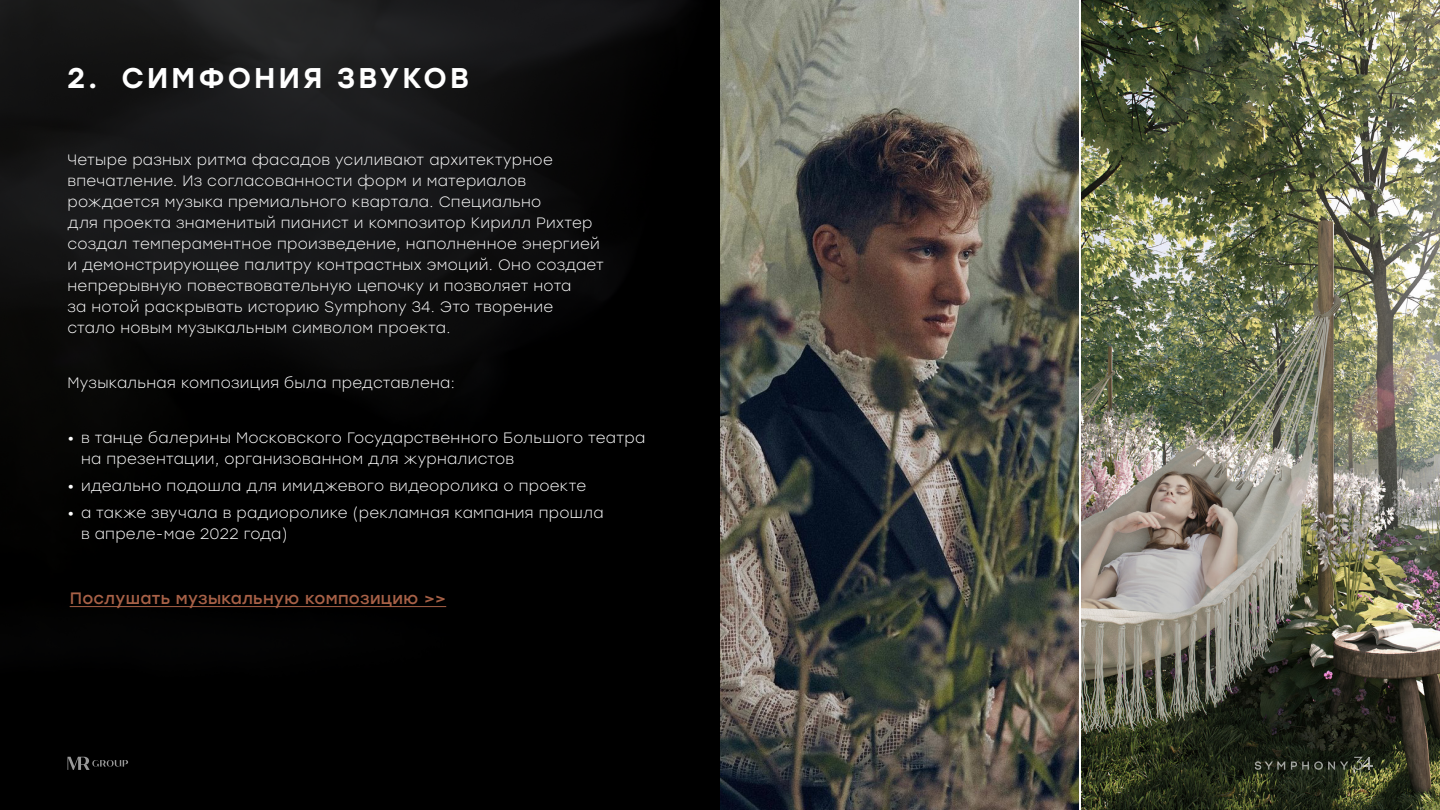
<style>
.page{position:relative;width:1440px;height:810px;background:#fff}
.page>*{position:absolute;margin:0;border:0;box-sizing:border-box;transform-origin:0 0}
.t1{font:500 28.5px "Stolzl";letter-spacing:.11em;color:#fff}
.t2{font:16.5px "Stolzl";letter-spacing:.02em;color:#a86147}
.t3{font:300 15px/21px "Stolzl";letter-spacing:.02em;color:#fff}
</style>
<div class="page">
<div style="left:0;top:0;width:720px;height:810px;background:#000"></div>
<img style="left:0;top:0;width:687px;height:608px">
<svg style="left:67px;top:757px;width:61px;height:13px"></svg>
<hr style="left:70px;top:606px;width:376px;height:1px;background:#a86147">
<img style="left:720px;top:0;width:358px;height:810px">
<img style="left:1082px;top:0;width:358px;height:810px">
<svg style="left:1354px;top:757px;width:19px;height:13px"></svg>
<svg style="left:1255px;top:761px;width:93px;height:9px"></svg>
<h1 class="t1" style="left:68px;top:57px;width:403px">2. СИМФОНИЯ ЗВУКОВ</h1>
<p class="t3" style="left:68px;top:149px;width:538px">Четыре разных ритма фасадов усиливают архитектурное впечатление. Из согласованности форм и материалов рождается музыка премиального квартала. Специально<br>для проекта знаменитый пианист и композитор Кирилл Рихтер создал темпераментное произведение, наполненное энергией и демонстрирующее палитру контрастных эмоций. Оно создает непрерывную повествовательную цепочку и позволяет нота<br>за нотой раскрывать историю Symphony 34. Это творение стало новым музыкальным символом проекта.</p>
<p class="t3" style="left:68px;top:372px;width:389px">Музыкальная композиция была представлена:</p>
<p class="t3" style="left:81px;top:426px;width:566px;text-indent:-14px">• в танце балерины Московского Государственного Большого театра на презентации, организованном для журналистов</p>
<p class="t3" style="left:68px;top:475px;width:520px">• идеально подошла для имиджевого видеоролика о проекте</p>
<p class="t3" style="left:81px;top:502px;width:524px;text-indent:-14px">• а также звучала в радиоролике (рекламная кампания прошла в апреле-мае 2022 года)</p>
<p class="t2" style="left:70px;top:586px;width:378px">Послушать музыкальную композицию &gt;&gt;</p>
</div>
